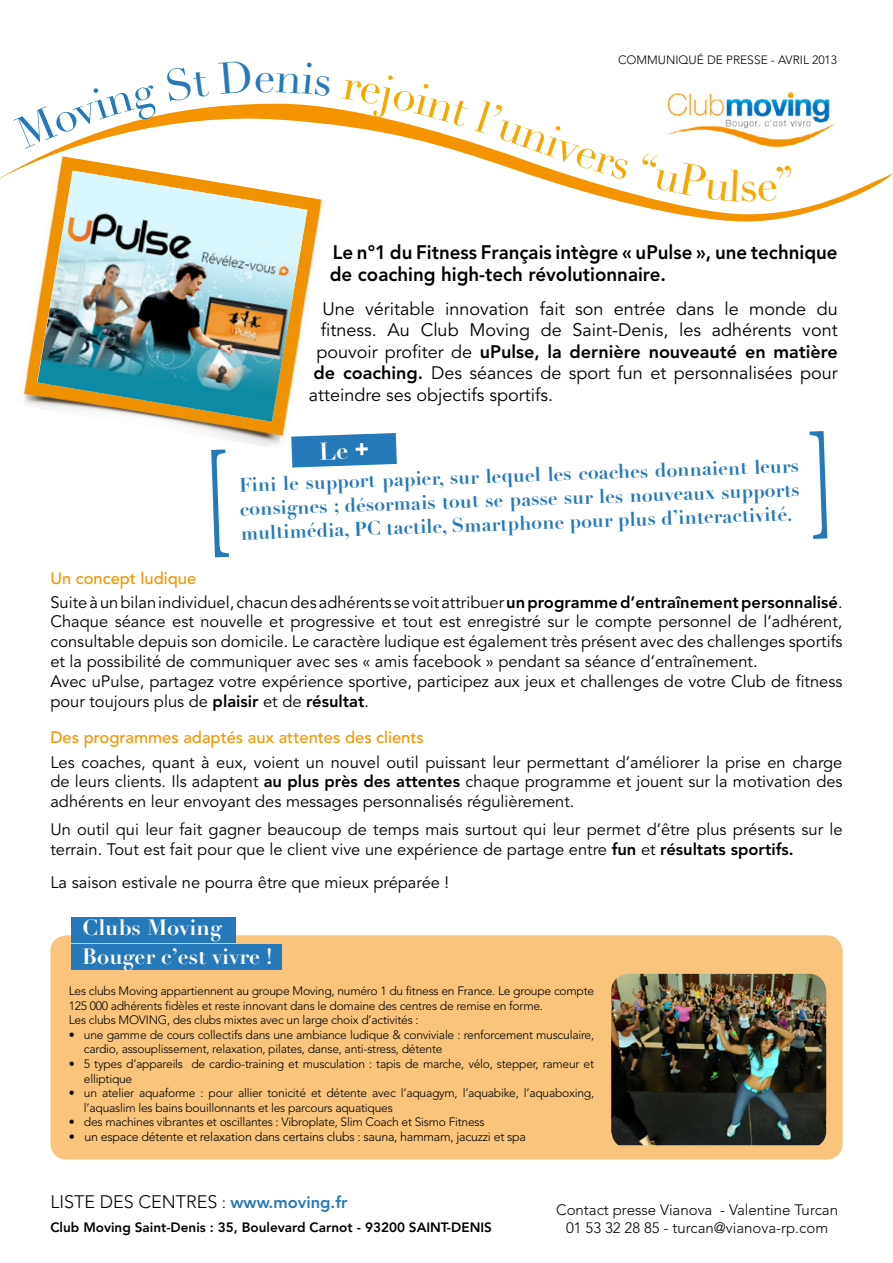
<style>
.page{position:relative;width:893px;height:1263px;background:#fff}
.page>*{position:absolute;margin:0;border:0;box-sizing:border-box;transform-origin:0 0}
.t1{font:43.5px "Didot LT Std";color:#f7a800}
.t2{font:43.5px "Didot LT Std";color:#2579b9}
.t3{font:700 21.9px "Didot LT Std";color:#fff}
.t4{font:700 19.5px/24px "Didot LT Std";color:#2579b9}
.t5{font:800 19.5px/22.5px "Avenir LT Std";color:#000;scale:.96 1}
.t6{font:18px "Avenir LT Std";color:#000}
.t7{font:800 18px "Avenir LT Std";color:#000}
.t8{font:300 18px "Avenir LT Std";color:#000}
.t9{font:16.5px/19.8px "Avenir LT Std";color:#000;text-align:justify}
.t10{font:500 16.5px "Avenir LT Std";color:#f39400}
.t11{font:300 15px "Avenir LT Std";color:#000}
.t12{font:800 13.5px "Avenir LT Std";color:#000}
.t13{font:300 12.45px "Avenir LT Std";letter-spacing:-.02em;color:#000}
.t14{font:300 12.15px/14.5px "Avenir LT Std";letter-spacing:-.02em;color:#000}
.t15{font:300 12px "Avenir LT Std";color:#000}
.s1{font-weight:400}
.s2{font-weight:800}
.s3{font-size:16.5px}
.s4{font-weight:800;font-size:16.5px;color:#2579b9}
</style>
<div class="page">
<div style="left:50px;top:935px;width:793px;height:224px;background:#fac47d;border-radius:16px"></div>
<img style="left:611px;top:974px;width:215px;height:171px">
<div style="left:71px;top:917px;width:165px;height:25px;background:#2579b9"></div>
<div style="left:71px;top:945px;width:211px;height:25px;background:#2579b9"></div>
<img style="left:667px;top:91px;width:163px;height:13px">
<svg style="left:0;top:104px;width:893px;height:118px"></svg>
<img style="left:16px;top:155px;width:311px;height:292px">
<img style="left:37px;top:171px;width:270px;height:251px">
<svg style="left:291px;top:433px;width:106px;height:35px"></svg>
<svg style="left:13px;top:104px;width:196px;height:45px"></svg>
<svg style="left:342px;top:104px;width:161px;height:29px"></svg>
<svg style="left:574px;top:146px;width:56px;height:34px"></svg>
<svg style="left:642px;top:152px;width:150px;height:50px"></svg>
<p class="t2" style="left:254px;top:51px;width:23px">e</p>
<p class="t1" style="left:508px;top:98px;width:85px;rotate:19deg">univ</p>
<p class="t15" style="left:618px;top:53px;width:220px">COMMUNIQUÉ DE PRESSE - AVRIL 2013</p>
<p class="t5" style="left:330px;top:241px;width:530px">Le n°1 du Fitness Français intègre « uPulse », une technique de coaching high-tech révolutionnaire.</p>
<p class="t6" style="left:322px;top:298px;width:517px">Une véritable innovation fait son entrée dans le monde du</p>
<p class="t6" style="left:321px;top:320px;width:518px">fitness. Au Club Moving de Saint-Denis, les adhérents vont</p>
<p class="t7" style="left:316px;top:341px;width:523px"><span class="s1">pouvoir profiter de</span> uPulse, la dernière nouveauté en matière</p>
<p class="t6" style="left:313px;top:363px;width:526px"><span class="s2">de coaching.</span> Des séances de sport fun et personnalisées pour</p>
<p class="t6" style="left:309px;top:384px;width:246px">atteindre ses objectifs sportifs.</p>
<p class="t4" style="left:239px;top:473px;width:562px;rotate:-2deg">Fini le support papier, sur lequel les coaches donnaient leurs consignes ; désormais tout se passe sur les nouveaux supports</p>
<p class="t4" style="left:240px;top:521px;width:553px;rotate:-2deg">multimédia, PC tactile, Smartphone pour plus d’interactivité.</p>
<p class="t10" style="left:50px;top:568px;width:147px">Un concept ludique</p>
<p class="t9" style="left:50px;top:592px;width:794px">Suite à un bilan individuel, chacun des adhérents se voit attribuer <span class="s2">un programme d’entraînement personnalisé</span>.<br>Chaque séance est nouvelle et progressive et tout est enregistré sur le compte personnel de l’adhérent, consultable depuis son domicile. Le caractère ludique est également très présent avec des challenges sportifs et la possibilité de communiquer avec ses « amis facebook » pendant sa séance d’entraînement.</p>
<p class="t9" style="left:50px;top:672px;width:793px">Avec uPulse, partagez votre expérience sportive, participez aux jeux et challenges de votre Club de fitness pour toujours plus de <span class="s2">plaisir</span> et de <span class="s2">résultat</span>.</p>
<p class="t10" style="left:50px;top:728px;width:375px">Des programmes adaptés aux attentes des clients</p>
<p class="t9" style="left:50px;top:752px;width:794px">Les coaches, quant à eux, voient un nouvel outil puissant leur permettant d’améliorer la prise en charge de leurs clients. Ils adaptent <span class="s2">au plus près des attentes</span> chaque programme et jouent sur la motivation des adhérents en leur envoyant des messages personnalisés régulièrement.</p>
<p class="t9" style="left:50px;top:820px;width:794px">Un outil qui leur fait gagner beaucoup de temps mais surtout qui leur permet d’être plus présents sur le terrain. Tout est fait pour que le client vive une expérience de partage entre <span class="s2">fun</span> et <span class="s2">résultats sportifs.</span></p>
<p class="t9" style="left:50px;top:873px;width:400px">La saison estivale ne pourra être que mieux préparée !</p>
<p class="t3" style="left:83px;top:914px;width:141px">Clubs Moving</p>
<p class="t3" style="left:82px;top:943px;width:192px">Bouger c’est vivre !</p>
<p class="t14" style="left:69px;top:984px;width:527px">Les clubs Moving appartiennent au groupe Moving, numéro 1 du fitness en France. Le groupe compte<br>125 000 adhérents fidèles et reste innovant dans le domaine des centres de remise en forme.</p>
<p class="t14" style="left:69px;top:1013px;width:351px">Les clubs MOVING, des clubs mixtes avec un large choix d’activités :</p>
<p class="t14" style="left:84px;top:1027px;width:512px;text-indent:-15px">• une gamme de cours collectifs dans une ambiance ludique &amp; conviviale : renforcement musculaire, cardio, assouplissement, relaxation, pilates, danse, anti-stress, détente</p>
<p class="t14" style="left:84px;top:1056px;width:512px;text-indent:-15px">• 5 types d’appareils de cardio-training et musculation : tapis de marche, vélo, stepper, rameur et elliptique</p>
<p class="t14" style="left:84px;top:1085px;width:512px;text-indent:-15px">• un atelier aquaforme : pour allier tonicité et détente avec l’aquagym, l’aquabike, l’aquaboxing, l’aquaslim les bains bouillonnants et les parcours aquatiques</p>
<p class="t14" style="left:69px;top:1114px;width:417px">• des machines vibrantes et oscillantes : Vibroplate, Slim Coach et Sismo Fitness</p>
<p class="t13" style="left:69px;top:1129px;width:459px">• un espace détente et relaxation dans certains clubs : sauna, hammam, jacuzzi et spa</p>
<p class="t8" style="left:50px;top:1191px;width:299px">LISTE DES CENTRES <span class="s3">:</span> <span class="s4">www.moving.fr</span></p>
<p class="t11" style="left:556px;top:1201px;width:283px">Contact presse Vianova - Valentine Turcan</p>
<p class="t11" style="left:566px;top:1219px;width:264px">01 53 32 28 85 - turcan@vianova-rp.com</p>
<p class="t12" style="left:50px;top:1219px;width:443px">Club Moving Saint-Denis : 35, Boulevard Carnot - 93200 SAINT-DENIS</p>
</div>
